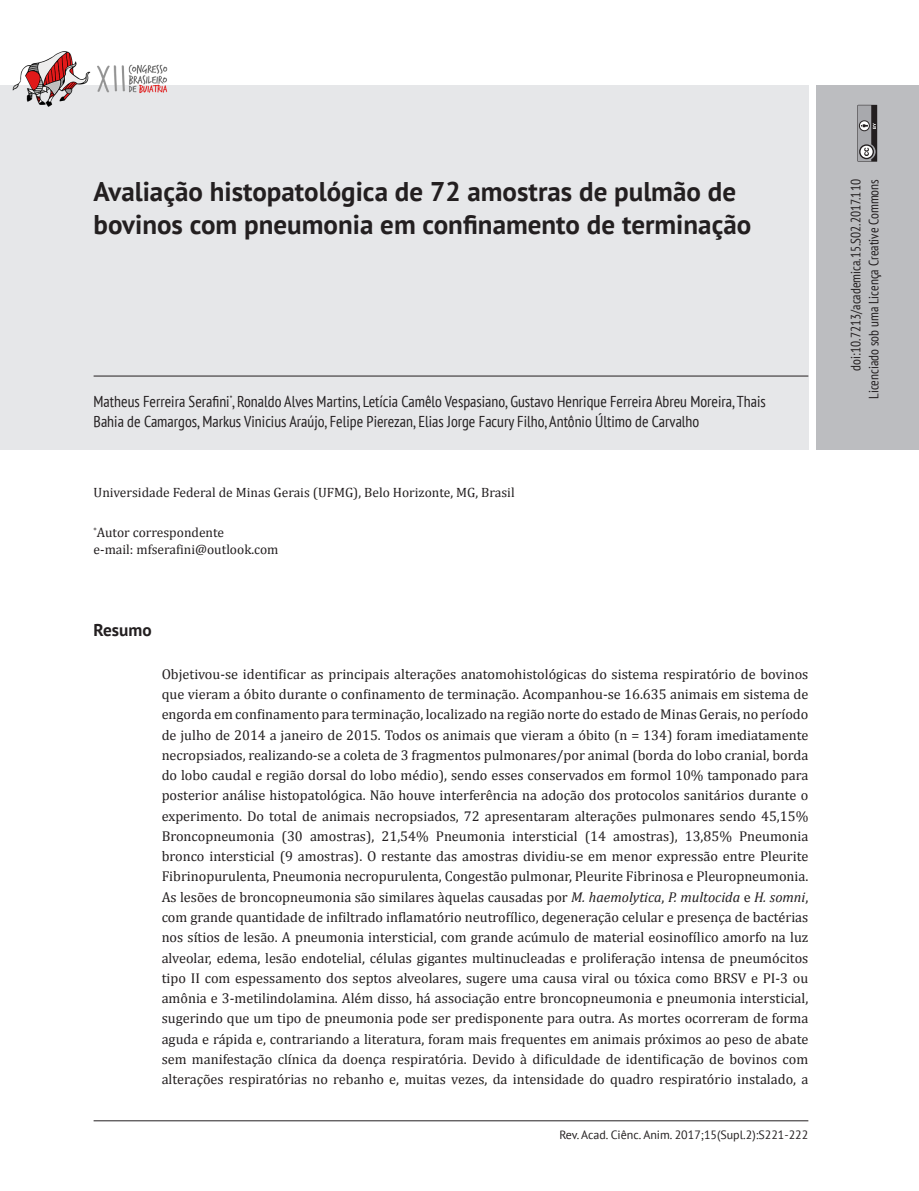
<style>
.page{position:relative;width:919px;height:1191px;background:#fff}
.page>*{position:absolute;margin:0;border:0;box-sizing:border-box;transform-origin:0 0}
.Título_Artigo{font:700 27px/33px "PT Sans";color:#231f20}
.t1{font:700 17.25px "PT Sans";color:#231f20}
.Nomes_-_Autores{font:condensed 15.75px/20.2px "PT Sans";color:#231f20}
.Texto_-_Resumo{font:14.25px/20.2px "Cambria";color:#231f20;text-align:justify}
.Corpo_de_texto_-_Rec{font:13.5px "Cambria";color:#231f20}
.t2{font:condensed 13.5px/18px "PT Sans";color:#231f20;text-align:right}
.Rodapé{font:12px "PT Sans";color:#231f20}
.s1{font-style:italic}
</style>
<div class="page">
<hr style="left:94px;top:1120px;width:714px;height:1px;background:#231f20">
<div style="left:0;top:85px;width:808px;height:365px;background:#e6e7e9"></div>
<div style="left:816px;top:85px;width:102px;height:365px;background:#bcbdc0"></div>
<svg style="left:857px;top:105px;width:20px;height:57px"></svg>
<img style="left:12px;top:51px;width:156px;height:56px">
<hr style="left:94px;top:376px;width:714px;height:1px;background:#231f20">
<p class="Título_Artigo" style="left:94px;top:174px;width:659px">Avaliação histopatológica de 72 amostras de pulmão de bovinos com pneumonia em confinamento de terminação</p>
<p class="Nomes_-_Autores" style="left:94px;top:391px;width:673px">Matheus Ferreira Serafini<sup>*</sup>, Ronaldo Alves Martins, Letícia Camêlo Vespasiano, Gustavo Henrique Ferreira Abreu Moreira, Thais<br>Bahia de Camargos, Markus Vinicius Araújo, Felipe Pierezan, Elias Jorge Facury Filho, Antônio Último de Carvalho</p>
<p class="Corpo_de_texto_-_Rec" style="left:94px;top:484px;width:422px">Universidade Federal de Minas Gerais (UFMG), Belo Horizonte, MG, Brasil</p>
<p class="Corpo_de_texto_-_Rec" style="left:94px;top:524px;width:132px"><sup>*</sup>Autor correspondente</p>
<p class="Corpo_de_texto_-_Rec" style="left:94px;top:541px;width:186px">e-mail: mfserafini@outlook.com</p>
<p class="t1" style="left:94px;top:619px;width:60px">Resumo</p>
<p class="Texto_-_Resumo" style="left:162px;top:664px;width:648px">Objetivou-se identificar as principais alterações anatomohistológicas do sistema respiratório de bovinos que vieram a óbito durante o confinamento de terminação. Acompanhou-se 16.635 animais em sistema de engorda em confinamento para terminação, localizado na região norte do estado de Minas Gerais, no período de julho de 2014 a janeiro de 2015. Todos os animais que vieram a óbito (n = 134) foram imediatamente necropsiados, realizando-se a coleta de 3 fragmentos pulmonares/por animal (borda do lobo cranial, borda do lobo caudal e região dorsal do lobo médio), sendo esses conservados em formol 10% tamponado para posterior análise histopatológica. Não houve interferência na adoção dos protocolos sanitários durante o experimento. Do total de animais necropsiados, 72 apresentaram alterações pulmonares sendo 45,15% Broncopneumonia (30 amostras), 21,54% Pneumonia intersticial (14 amostras), 13,85% Pneumonia bronco intersticial (9 amostras). O restante das amostras dividiu-se em menor expressão entre Pleurite Fibrinopurulenta, Pneumonia necropurulenta, Congestão pulmonar, Pleurite Fibrinosa e Pleuropneumonia.<br>As lesões de broncopneumonia são similares àquelas causadas por <span class="s1">M. haemolytica</span>, <span class="s1">P. multocida</span> e <span class="s1">H. somni</span>, com grande quantidade de infiltrado inflamatório neutrofílico, degeneração celular e presença de bactérias nos sítios de lesão. A pneumonia intersticial, com grande acúmulo de material eosinofílico amorfo na luz alveolar, edema, lesão endotelial, células gigantes multinucleadas e proliferação intensa de pneumócitos tipo II com espessamento dos septos alveolares, sugere uma causa viral ou tóxica como BRSV e PI-3 ou amônia e 3-metilindolamina. Além disso, há associação entre broncopneumonia e pneumonia intersticial, sugerindo que um tipo de pneumonia pode ser predisponente para outra. As mortes ocorreram de forma aguda e rápida e, contrariando a literatura, foram mais frequentes em animais próximos ao peso de abate sem manifestação clínica da doença respiratória. Devido à dificuldade de identificação de bovinos com alterações respiratórias no rebanho e, muitas vezes, da intensidade do quadro respiratório instalado, a</p>
<p class="Rodapé" style="left:559px;top:1126px;width:250px">Rev. Acad. Ciênc. Anim. 2017;15(Supl.2):S221-222</p>
<p class="t2" style="left:846px;top:399px;width:221px;rotate:-90deg">doi:10.7213/academica.15.S02.2017.110<br>Licenciado sob uma Licença Creative Commons</p>
</div>
